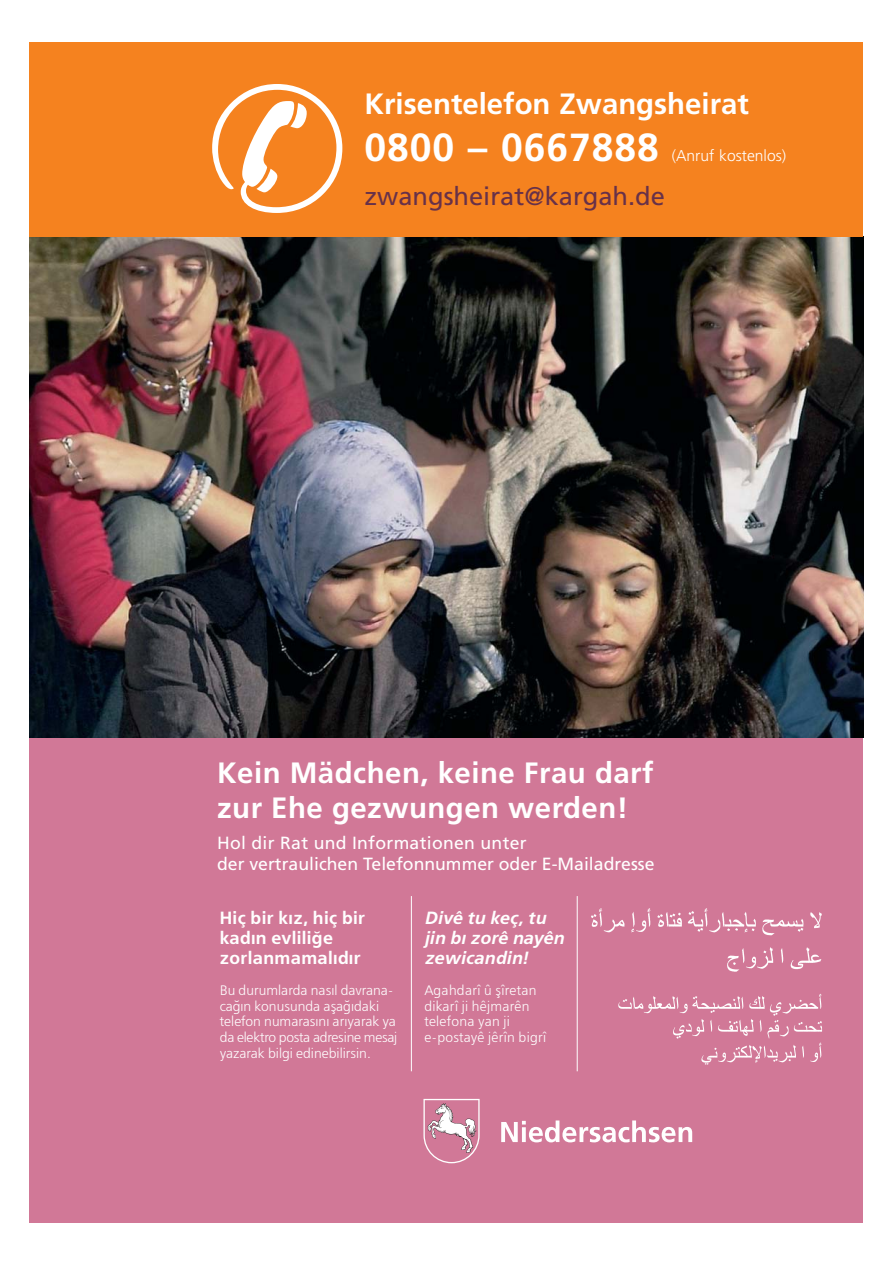
<style>
.page{position:relative;width:893px;height:1263px;background:#fff}
.page>*{position:absolute;margin:0;border:0;box-sizing:border-box;transform-origin:0 0}
.t1{font:700 39.15px "Frutiger";letter-spacing:.02em;color:#fff}
.t2{font:700 29.4px/34.3px "Frutiger";letter-spacing:.015em;color:#fff}
.t3{font:25.5px "Frutiger";color:#673149}
.t4{font:17.7px/20.5px "Frutiger";color:#fff}
.t5{font:17.7px/19.6px "Free Set Demi Bold FQT";letter-spacing:.02em;color:#fff}
.t6{font:italic 17.7px/19.6px "Free Set Demi Bold FQT";letter-spacing:.02em;color:#fff}
.t7{font:300 15.6px "Frutiger";color:#fff}
.t8{font:13.65px/15.6px "Free Set Light FQT";color:#fff}
.t9{font:13.65px/15.6px "Free Set Light FQT";letter-spacing:.02em;color:#fff}
</style>
<div class="page">
<div style="left:30px;top:653px;width:833px;height:569px;background:#d17897"></div>
<img style="left:30px;top:236px;width:833px;height:502px">
<svg style="left:501px;top:1120px;width:191px;height:22px"></svg>
<svg style="left:423px;top:1099px;width:57px;height:64px"></svg>
<div style="left:30px;top:42px;width:833px;height:194px;background:#f5821f"></div>
<hr style="left:411px;top:896px;width:1px;height:175px;background:#fff">
<hr style="left:577px;top:896px;width:1px;height:175px;background:#fff">
<img style="left:576px;top:900px;width:246px;height:37px">
<img style="left:576px;top:946px;width:246px;height:34px">
<img style="left:576px;top:1042px;width:246px;height:25px">
<img style="left:674px;top:1019px;width:148px;height:20px">
<img style="left:576px;top:989px;width:246px;height:28px">
<h2 class="t2" style="left:364px;top:89px;width:386px">Krisentelefon Zwangsheirat</h2>
<h1 class="t1" style="left:364px;top:132px;width:296px">0800 – 0667888</h1>
<p class="t7" style="left:672px;top:149px;width:116px">(Anruf kostenlos)</p>
<h3 class="t3" style="left:364px;top:186px;width:302px">zwangsheirat@kargah.de</h3>
<h2 class="t2" style="left:217px;top:758px;width:438px">Kein Mädchen, keine Frau darf zur Ehe gezwungen werden!</h2>
<p class="t4" style="left:217px;top:834px;width:439px">Hol dir Rat und Informationen unter<br>der vertraulichen Telefonnummer oder E-Mailadresse</p>
<p class="t5" style="left:220px;top:910px;width:147px">Hiç bir k›z, hiç bir kad›n evlili€e zorlanmamal›d›r</p>
<p class="t8" style="left:220px;top:983px;width:179px">Bu durumlarda nas›l davrana&shy;ca€›n konusunda afla€›daki telefon numaras›n› ar›yarak ya da elektro posta adresine mesaj yazarak bilgi edinebilirsin.</p>
<p class="t6" style="left:424px;top:910px;width:141px">Divê tu keç, tu jin b› zorê nayên zewicandin!</p>
<p class="t9" style="left:424px;top:983px;width:123px">Agahdarî û flîretan dikarî ji hêjmarên telefona yan ji e-postayê jêrîn bigrî</p>
</div>
